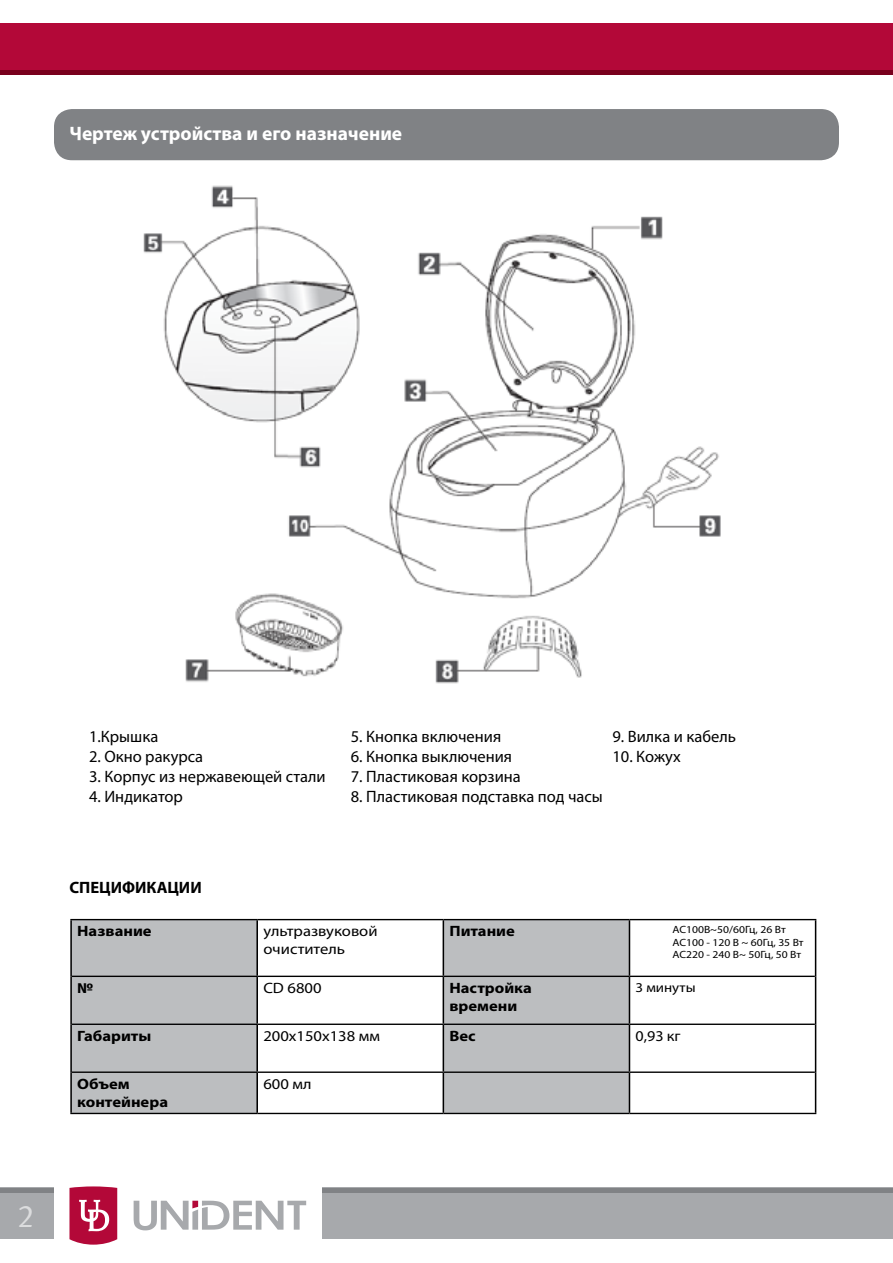
<style>
.page{position:relative;width:893px;height:1263px;background:#fff}
.page>*{position:absolute;margin:0;border:0;box-sizing:border-box;transform-origin:0 0}
.t1{font:31.5px "Meta Normal LFC";color:#dcddde}
.t2{font:700 19.5px "Myriad Pro";color:#fff}
.t3{font:16.5px "Myriad Pro";color:#000}
.t4{font:700 16.5px "Myriad Pro";color:#000}
.t5{font:700 15px/18px "Myriad Pro";color:#000;scale:1.11 1}
.t6{font:15px/18px "Myriad Pro";color:#000;scale:1.11 1}
.t7{font:15px "Myriad Pro";color:#000;scale:1.07 1}
.t8{font:13.5px "Myriad Pro";color:#000;scale:1.11 1}
.t9{font:10.5px/12.6px "Myriad Pro";color:#000;scale:1.11 1}
</style>
<div class="page">
<div style="left:0;top:24px;width:893px;height:51px;background:#b30838"></div>
<div style="left:322px;top:1188px;width:571px;height:51px;background:#a7a9ac"></div>
<svg style="left:134px;top:1201px;width:172px;height:29px"></svg>
<svg style="left:69px;top:1186px;width:48px;height:58px"></svg>
<div style="left:0;top:1188px;width:53px;height:51px;background:#a7a9ac"></div>
<hr style="left:0;top:1188px;width:53px;height:4px;background:#808285">
<hr style="left:322px;top:1188px;width:571px;height:4px;background:#808285">
<hr style="left:0;top:71px;width:893px;height:4px;background:#79001d">
<svg style="left:72px;top:920px;width:557px;height:193px;fill:#bcbec0"></svg>
<hr style="left:70px;top:919px;width:187px;height:1px;background:#000">
<hr style="left:257px;top:919px;width:186px;height:1px;background:#000">
<hr style="left:443px;top:919px;width:186px;height:1px;background:#000">
<hr style="left:629px;top:919px;width:187px;height:1px;background:#000">
<hr style="left:72px;top:976px;width:185px;height:1px;background:#000">
<hr style="left:257px;top:976px;width:186px;height:1px;background:#000">
<hr style="left:443px;top:976px;width:186px;height:1px;background:#000">
<hr style="left:629px;top:976px;width:186px;height:1px;background:#000">
<hr style="left:72px;top:1023px;width:185px;height:2px;background:#000">
<hr style="left:257px;top:1023px;width:186px;height:2px;background:#000">
<hr style="left:443px;top:1023px;width:186px;height:2px;background:#000">
<hr style="left:629px;top:1023px;width:186px;height:2px;background:#000">
<hr style="left:72px;top:1071px;width:185px;height:2px;background:#000">
<hr style="left:257px;top:1071px;width:186px;height:2px;background:#000">
<hr style="left:443px;top:1071px;width:186px;height:2px;background:#000">
<hr style="left:629px;top:1071px;width:186px;height:2px;background:#000">
<hr style="left:70px;top:1113px;width:187px;height:1px;background:#000">
<hr style="left:257px;top:1113px;width:186px;height:1px;background:#000">
<hr style="left:443px;top:1113px;width:186px;height:1px;background:#000">
<hr style="left:629px;top:1113px;width:187px;height:1px;background:#000">
<hr style="left:70px;top:920px;width:2px;height:56px;background:#000">
<hr style="left:256px;top:920px;width:2px;height:56px;background:#000">
<hr style="left:443px;top:920px;width:1px;height:56px;background:#000">
<hr style="left:629px;top:920px;width:1px;height:56px;background:#000">
<hr style="left:815px;top:920px;width:1px;height:56px;background:#000">
<hr style="left:70px;top:976px;width:2px;height:48px;background:#000">
<hr style="left:256px;top:977px;width:2px;height:46px;background:#000">
<hr style="left:443px;top:977px;width:1px;height:46px;background:#000">
<hr style="left:629px;top:977px;width:1px;height:46px;background:#000">
<hr style="left:815px;top:976px;width:1px;height:48px;background:#000">
<hr style="left:70px;top:1024px;width:2px;height:48px;background:#000">
<hr style="left:256px;top:1025px;width:2px;height:46px;background:#000">
<hr style="left:443px;top:1025px;width:1px;height:46px;background:#000">
<hr style="left:629px;top:1025px;width:1px;height:46px;background:#000">
<hr style="left:815px;top:1024px;width:1px;height:48px;background:#000">
<hr style="left:70px;top:1072px;width:2px;height:41px;background:#000">
<hr style="left:256px;top:1073px;width:2px;height:40px;background:#000">
<hr style="left:443px;top:1073px;width:1px;height:40px;background:#000">
<hr style="left:629px;top:1073px;width:1px;height:40px;background:#000">
<hr style="left:815px;top:1072px;width:1px;height:41px;background:#000">
<div style="left:54px;top:109px;width:785px;height:51px;background:#808285;border-radius:18px"></div>
<img style="left:143px;top:185px;width:578px;height:499px">
<p class="t2" style="left:69px;top:121px;width:334px">Чертеж устройства и его назначение</p>
<p class="t3" style="left:89px;top:727px;width:71px">1.Крышка</p>
<p class="t3" style="left:89px;top:746px;width:116px">2. Окно ракурса</p>
<p class="t3" style="left:89px;top:766px;width:238px">3. Корпус из нержавеющей стали</p>
<p class="t3" style="left:89px;top:786px;width:95px">4. Индикатор</p>
<p class="t3" style="left:351px;top:727px;width:152px">5. Кнопка включения</p>
<p class="t3" style="left:351px;top:746px;width:163px">6. Кнопка выключения</p>
<p class="t3" style="left:351px;top:766px;width:172px">7. Пластиковая корзина</p>
<p class="t3" style="left:351px;top:786px;width:254px">8. Пластиковая подставка под часы</p>
<p class="t3" style="left:612px;top:727px;width:125px">9. Вилка и кабель</p>
<p class="t3" style="left:612px;top:746px;width:70px">10. Кожух</p>
<p class="t4" style="left:69px;top:876px;width:134px">СПЕЦИФИКАЦИИ</p>
<p class="t5" style="left:77px;top:922px;width:69px">Название</p>
<p class="t6" style="left:263px;top:922px;width:104px">ультразвуковой очиститель</p>
<p class="t5" style="left:449px;top:922px;width:60px">Питание</p>
<p class="t9" style="left:672px;top:923px;width:120px">АС100В~50/60Гц, 26 Вт<br>АС100 - 120 В ~ 60Гц, 35 Вт<br>АС220 - 240 В~ 50Гц, 50 Вт</p>
<p class="t5" style="left:77px;top:978px;width:16px">№</p>
<p class="t6" style="left:263px;top:979px;width:54px">CD 6800</p>
<p class="t5" style="left:449px;top:978px;width:76px">Настройка времени</p>
<p class="t8" style="left:636px;top:979px;width:56px">3 минуты</p>
<p class="t5" style="left:77px;top:1026px;width:68px">Габариты</p>
<p class="t6" style="left:263px;top:1027px;width:107px">200x150x138 мм</p>
<p class="t5" style="left:449px;top:1026px;width:25px">Вес</p>
<p class="t7" style="left:636px;top:1027px;width:44px">0,93 кг</p>
<p class="t5" style="left:77px;top:1074px;width:83px">Объем контейнера</p>
<p class="t6" style="left:263px;top:1075px;width:45px">600 мл</p>
<h1 class="t1" style="left:17px;top:1198px;width:19px">2</h1>
</div>
